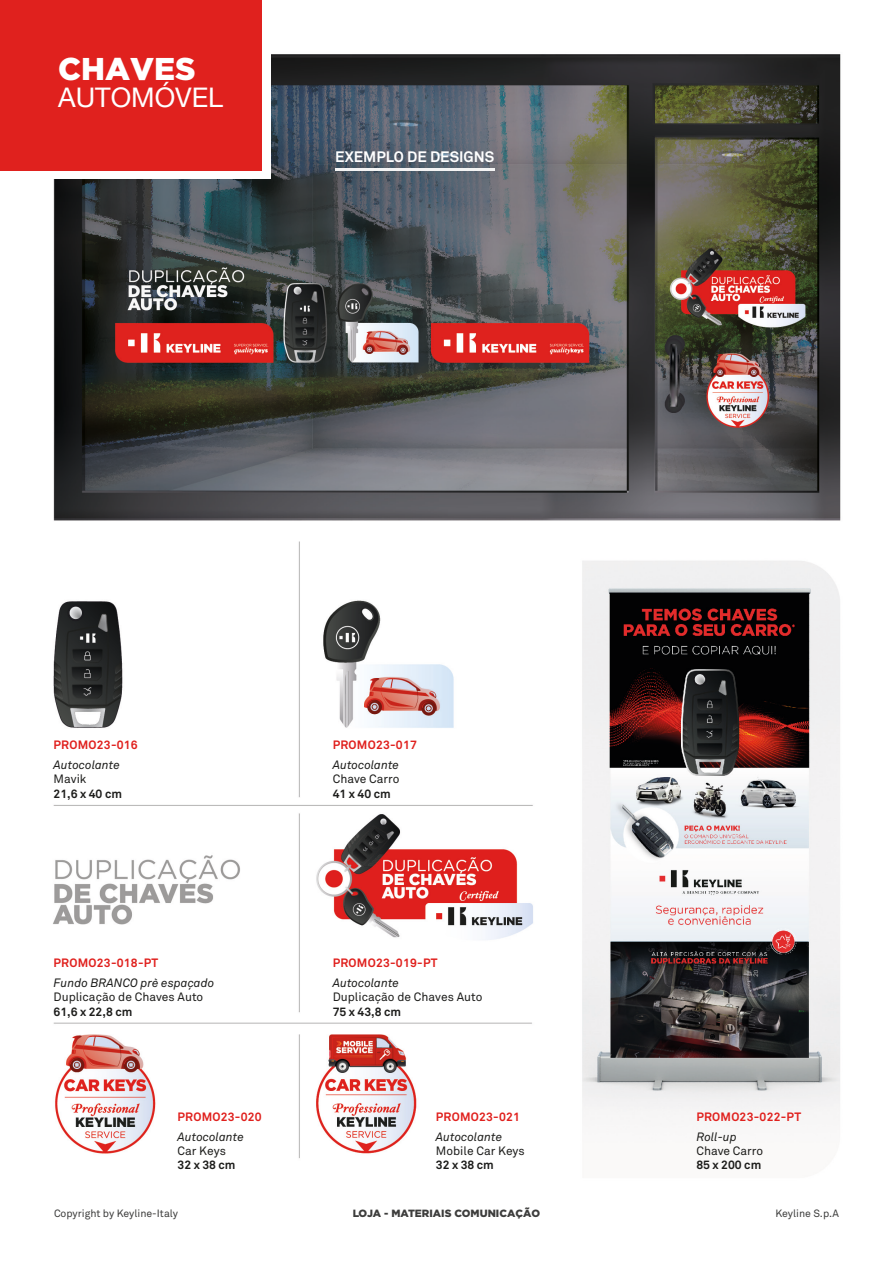
<style>
.page{position:relative;width:893px;height:1263px;background:#fff}
.page>*{position:absolute;margin:0;border:0;box-sizing:border-box;transform-origin:0 0}
.Testo_cirillico{font:900 31.5px "Gotham HTF";color:#fff}
.Testo_cirillico-2{font:27px "Helvetica Neue";color:#fff}
.Testo_cirillico-3{font:700 15px "Akkurat Pro";color:#fff}
.Testo_cirillico-4{font:12px "Akkurat Pro";color:#1d1d1b}
.Testo_cirillico-5{font:700 12px "Akkurat Pro";letter-spacing:.02em;color:#e0211e}
.Testo_cirillico-6{font:italic 12px "Akkurat Pro";color:#1d1d1b}
.Testo_cirillico-7{font:700 12px "Akkurat Pro";color:#1d1d1b}
.t1{font:10.5px "Akkurat Pro";color:#3d3d3c}
.t2{font:900 10.5px "Gotham HTF";color:#3d3d3c}
</style>
<div class="page">
<img style="left:53px;top:54px;width:788px;height:1105px">
<div style="left:0;top:0;width:270px;height:179px;background:#fff"></div>
<div style="left:0;top:0;width:261px;height:170px;background:#e0211e"></div>
<hr style="left:335px;top:168px;width:160px;height:2px;background:#f4f4f4">
<p class="Testo_cirillico" style="left:58px;top:50px;width:139px">CHAVES</p>
<p class="Testo_cirillico-2" style="left:58px;top:78px;width:167px">AUTOMÓVEL</p>
<p class="Testo_cirillico-3" style="left:335px;top:148px;width:161px">EXEMPLO DE DESIGNS</p>
<p class="Testo_cirillico-5" style="left:54px;top:737px;width:86px">PROMO23-016</p>
<p class="Testo_cirillico-6" style="left:54px;top:758px;width:68px">Autocolante</p>
<p class="Testo_cirillico-4" style="left:54px;top:772px;width:34px">Mavik</p>
<p class="Testo_cirillico-7" style="left:54px;top:786px;width:70px">21,6 x 40 cm</p>
<p class="Testo_cirillico-5" style="left:54px;top:955px;width:106px">PROMO23-018-PT</p>
<p class="Testo_cirillico-6" style="left:54px;top:976px;width:162px">Fundo BRANCO prè espaçado</p>
<p class="Testo_cirillico-4" style="left:54px;top:990px;width:151px">Duplicação de Chaves Auto</p>
<p class="Testo_cirillico-7" style="left:54px;top:1004px;width:80px">61,6 x 22,8 cm</p>
<p class="Testo_cirillico-5" style="left:178px;top:1109px;width:86px">PROMO23-020</p>
<p class="Testo_cirillico-6" style="left:178px;top:1129px;width:68px">Autocolante</p>
<p class="Testo_cirillico-4" style="left:178px;top:1144px;width:50px">Car Keys</p>
<p class="Testo_cirillico-7" style="left:178px;top:1158px;width:60px">32 x 38 cm</p>
<p class="Testo_cirillico-5" style="left:333px;top:737px;width:86px">PROMO23-017</p>
<p class="Testo_cirillico-6" style="left:333px;top:758px;width:68px">Autocolante</p>
<p class="Testo_cirillico-4" style="left:333px;top:772px;width:68px">Chave Carro</p>
<p class="Testo_cirillico-7" style="left:333px;top:786px;width:60px">41 x 40 cm</p>
<p class="Testo_cirillico-5" style="left:333px;top:955px;width:106px">PROMO23-019-PT</p>
<p class="Testo_cirillico-6" style="left:333px;top:976px;width:68px">Autocolante</p>
<p class="Testo_cirillico-4" style="left:333px;top:990px;width:151px">Duplicação de Chaves Auto</p>
<p class="Testo_cirillico-7" style="left:333px;top:1004px;width:70px">75 x 43,8 cm</p>
<p class="Testo_cirillico-5" style="left:436px;top:1109px;width:86px">PROMO23-021</p>
<p class="Testo_cirillico-6" style="left:436px;top:1129px;width:68px">Autocolante</p>
<p class="Testo_cirillico-4" style="left:436px;top:1144px;width:91px">Mobile Car Keys</p>
<p class="Testo_cirillico-7" style="left:436px;top:1158px;width:60px">32 x 38 cm</p>
<p class="Testo_cirillico-5" style="left:696px;top:1109px;width:106px">PROMO23-022-PT</p>
<p class="Testo_cirillico-6" style="left:696px;top:1129px;width:42px">Roll-up</p>
<p class="Testo_cirillico-4" style="left:696px;top:1144px;width:68px">Chave Carro</p>
<p class="Testo_cirillico-7" style="left:696px;top:1158px;width:66px">85 x 200 cm</p>
<p class="t1" style="left:54px;top:1207px;width:126px">Copyright by Keyline-Italy</p>
<p class="t2" style="left:353px;top:1207px;width:189px">LOJA - MATERIAIS COMUNICAÇÃO</p>
<p class="t1" style="left:775px;top:1207px;width:65px">Keyline S.p.A</p>
</div>
